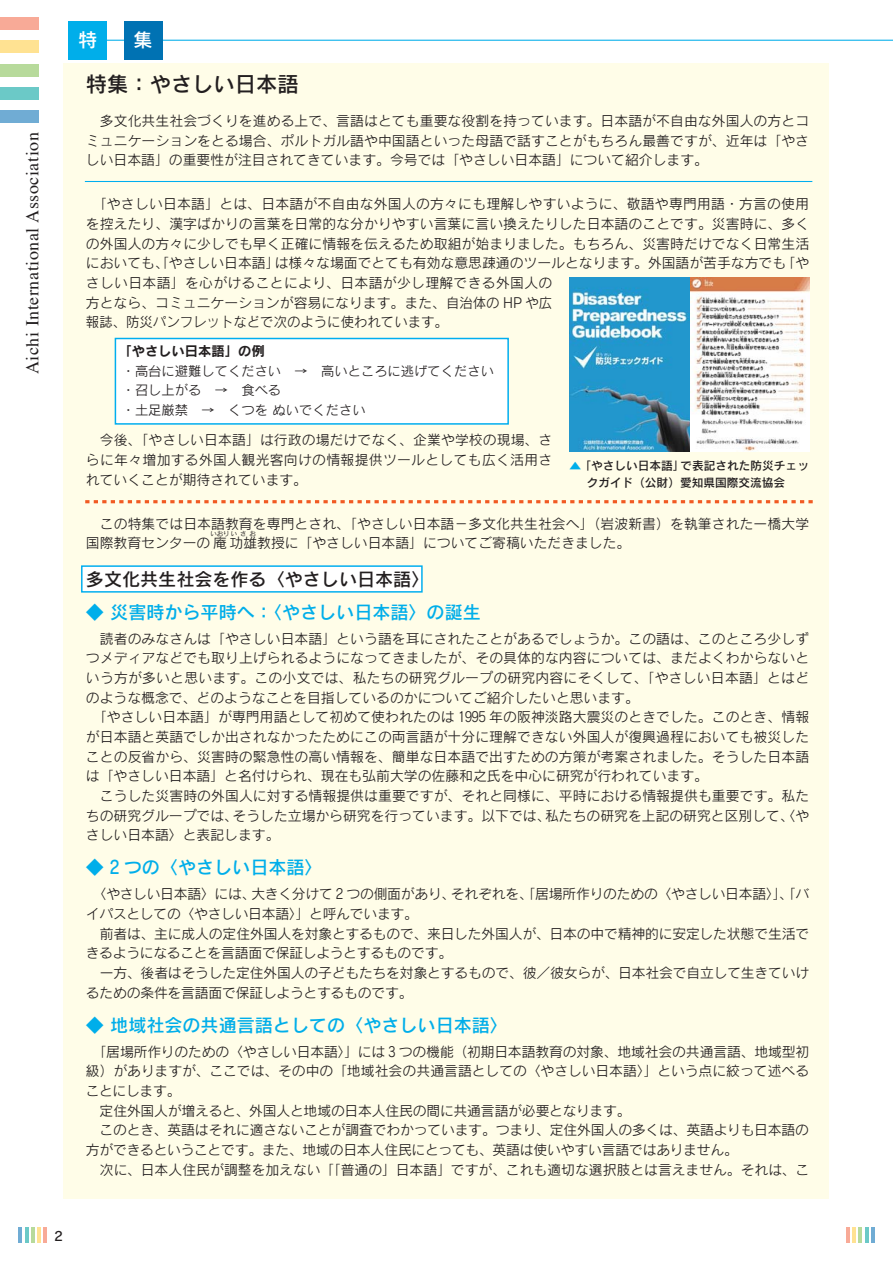
<style>
.page{position:relative;width:893px;height:1263px;background:#fff}
.page>*{position:absolute;margin:0;border:0;box-sizing:border-box;transform-origin:0 0}
.t1{font:21.3px "Rodin Pro DB 90 pv RKSJ H";color:#231f20}
.t2{font:19.2px "Rodin Pro DB 90 pv RKSJ H";color:#fff}
.t3{font:18px "Rodin Pro DB 90 pv RKSJ H";color:#00aeea}
.t4{font:18px "Times";letter-spacing:.03em;color:#231f20}
.t5{font:18px "Rodin Pro DB 90 pv RKSJ H";color:#231f20}
.t6{font:13.8px/19.6px "Rodin Pro M 90 pv RKSJ H";color:#231f20}
.t7{font:13.35px/19.6px "Rodin Pro M 90 pv RKSJ H";color:#231f20}
.t8{font:13.35px "Rodin Pro B 90 pv RKSJ H";color:#231f20}
.t9{font:12.75px "Rodin Pro DB 90 pv RKSJ H";color:#231f20}
.t10{font:11.7px/17px "Rodin Pro DB 90 pv RKSJ H";color:#231f20;text-align:center}
.t11{font:6.45px "Rodin Pro M 90 pv RKSJ H";letter-spacing:.22em;color:#231f20}
.s1{color:#00aeea}
</style>
<div class="page">
<div style="left:64px;top:64px;width:765px;height:1135px;background:#fffde8"></div>
<hr style="left:19px;top:1228px;width:3px;height:15px;background:#70acd4">
<hr style="left:31px;top:1228px;width:4px;height:15px;background:#b7da9b">
<hr style="left:25px;top:1228px;width:3px;height:15px;background:#6bc9c7">
<hr style="left:37px;top:1228px;width:4px;height:15px;background:#ffe292">
<hr style="left:44px;top:1228px;width:3px;height:15px;background:#f8aa97">
<hr style="left:846px;top:1228px;width:3px;height:15px;background:#f8aa97">
<hr style="left:858px;top:1228px;width:4px;height:15px;background:#b7da9b">
<hr style="left:852px;top:1228px;width:3px;height:15px;background:#ffe292">
<svg style="left:865px;top:1228px;width:3px;height:15px"></svg>
<hr style="left:871px;top:1228px;width:3px;height:15px;background:#70acd4">
<div style="left:0;top:17px;width:38px;height:13px;background:#f8aa97"></div>
<div style="left:0;top:40px;width:38px;height:13px;background:#ffe292"></div>
<div style="left:0;top:64px;width:38px;height:13px;background:#b7da9b"></div>
<div style="left:0;top:87px;width:38px;height:13px;background:#6bc9c7"></div>
<div style="left:0;top:110px;width:38px;height:13px;background:#70acd4"></div>
<div style="left:82px;top:566px;width:340px;height:26px;background:#fff"></div>
<div style="left:81px;top:565px;width:341px;height:28px;border:1px solid #00aeef"></div>
<div style="left:69px;top:21px;width:38px;height:38px;background:#00aeea"></div>
<hr style="left:107px;top:40px;width:785px;height:1px;background:#00aeea">
<div style="left:124px;top:21px;width:38px;height:38px;background:#0072b3"></div>
<hr style="left:85px;top:181px;width:727px;height:1px;background:#00aeef">
<div style="left:115px;top:339px;width:393px;height:85px;background:#fff"></div>
<div style="left:115px;top:338px;width:394px;height:87px;border:2px solid #00aeef"></div>
<img style="left:569px;top:278px;width:240px;height:174px">
<svg style="left:85px;top:500px;width:727px;height:3px"></svg>
<h3 class="t4" style="left:25px;top:374px;width:244px;rotate:-90deg">Aichi International Association</h3>
<h2 class="t2" style="left:78px;top:33px;width:21px">特</h2>
<h1 class="t1" style="left:86px;top:76px;width:214px">特集：やさしい日本語</h1>
<p class="t6" style="left:86px;top:113px;width:724px;text-align:justify">　多文化共生社会づくりを進める上で、言語はとても重要な役割を持っています。日本語が不自由な外国人の方とコミュニケーションをとる場合、ポルトガル語や中国語といった母語で話すことがもちろん最善ですが、近年は「やさしい日本語」の重要性が注目されてきています。今号では「やさしい日本語」について紹介します。</p>
<p class="t6" style="left:86px;top:196px;width:724px;text-indent:7px">「やさしい日本語」とは、日本語が不自由な外国人の方々にも理解しやすいように、敬語や専門用語・方言の使用を控えたり、漢字ばかりの言葉を日常的な分かりやすい言葉に言い換えたりした日本語のことです。災害時に、多くの外国人の方々に少しでも早く正確に情報を伝えるため取組が始まりました。もちろん、災害時だけでなく日常生活においても、「やさしい日本語」は様々な場面でとても有効な意思疎通のツールとなります。外国語が苦手な方でも「やさしい日本語」を心がけることにより、日本語が少し理解できる外国人の<br>方となら、コミュニケーションが容易になります。また、自治体の HP や広<br>報誌、防災パンフレットなどで次のように使われています。</p>
<h2 class="t2" style="left:133px;top:33px;width:21px">集</h2>
<p class="t8" style="left:118px;top:346px;width:161px">「やさしい日本語」の例　</p>
<p class="t7" style="left:122px;top:363px;width:374px">・高台に避難してください　→　高いところに逃げてください・召し上がる　→　食べる　<br>・土足厳禁　→　くつを ぬいでください</p>
<p class="t6" style="left:86px;top:432px;width:468px;text-align:justify">　今後、「やさしい日本語」は行政の場だけでなく、企業や学校の現場、さらに年々増加する外国人観光客向けの情報提供ツールとしても広く活用されていくことが期待されています。</p>
<p class="t6" style="left:86px;top:516px;width:724px">　この特集では日本語教育を専門とされ、「やさしい日本語－多文化共生社会へ」（岩波新書）を執筆された一橋大学国際教育センターの庵功雄教授に「やさしい日本語」についてご寄稿いただきました。</p>
<p class="t10" style="left:569px;top:459px;width:241px"><span class="s1">▲</span>「やさしい日本語」で表記された防災チェックガイド（公財）愛知県国際交流協会</p>
<p class="t11" style="left:210px;top:531px;width:47px">いおりいさお</p>
<h3 class="t5" style="left:86px;top:572px;width:345px">多文化共生社会を作る〈やさしい日本語〉</h3>
<h3 class="t3" style="left:86px;top:605px;width:396px">◆ 災害時から平時へ：〈やさしい日本語〉の誕生</h3>
<p class="t6" style="left:86px;top:630px;width:724px">　読者のみなさんは「やさしい日本語」という語を耳にされたことがあるでしょうか。この語は、このところ少しず</p>
<p class="t6" style="left:86px;top:650px;width:724px">つメディアなどでも取り上げられるようになってきましたが、その具体的な内容については、まだよくわからないと</p>
<p class="t6" style="left:86px;top:670px;width:724px">いう方が多いと思います。この小文では、私たちの研究グループの研究内容にそくして、「やさしい日本語」とはど</p>
<p class="t6" style="left:86px;top:689px;width:554px">のような概念で、どのようなことを目指しているのかについてご紹介したいと思います。</p>
<p class="t6" style="left:93px;top:709px;width:717px">「やさしい日本語」が専門用語として初めて使われたのは 1995 年の阪神淡路大震災のときでした。このとき、情報</p>
<p class="t6" style="left:86px;top:729px;width:724px">が日本語と英語でしか出されなかったためにこの両言語が十分に理解できない外国人が復興過程においても被災した</p>
<p class="t6" style="left:86px;top:748px;width:724px">ことの反省から、災害時の緊急性の高い情報を、簡単な日本語で出すための方策が考案されました。そうした日本語</p>
<p class="t6" style="left:86px;top:768px;width:623px">は「やさしい日本語」と名付けられ、現在も弘前大学の佐藤和之氏を中心に研究が行われています。</p>
<p class="t6" style="left:86px;top:788px;width:724px">　こうした災害時の外国人に対する情報提供は重要ですが、それと同様に、平時における情報提供も重要です。私た</p>
<p class="t6" style="left:86px;top:807px;width:724px">ちの研究グループでは、そうした立場から研究を行っています。以下では、私たちの研究を上記の研究と区別して、〈や</p>
<p class="t6" style="left:86px;top:827px;width:195px">さしい日本語〉と表記します。</p>
<h3 class="t3" style="left:86px;top:861px;width:238px">◆ 2 つの〈やさしい日本語〉</h3>
<p class="t6" style="left:86px;top:886px;width:725px;text-indent:7px">〈やさしい日本語〉には、大きく分けて 2 つの側面があり、それぞれを、「居場所作りのための〈やさしい日本語〉」、「バイパスとしての〈やさしい日本語〉」と呼んでいます。<br>　前者は、主に成人の定住外国人を対象とするもので、来日した外国人が、日本の中で精神的に安定した状態で生活できるようになることを言語面で保証しようとするものです。<br>　一方、後者はそうした定住外国人の子どもたちを対象とするもので、彼／彼女らが、日本社会で自立して生きていけるための条件を言語面で保証しようとするものです。</p>
<h3 class="t3" style="left:86px;top:1018px;width:423px">◆ 地域社会の共通言語としての〈やさしい日本語〉</h3>
<p class="t6" style="left:86px;top:1043px;width:725px;text-indent:7px">「居場所作りのための〈やさしい日本語〉」には 3 つの機能（初期日本語教育の対象、地域社会の共通言語、地域型初級）がありますが、ここでは、その中の「地域社会の共通言語としての〈やさしい日本語〉」という点に絞って述べることにします。<br>　定住外国人が増えると、外国人と地域の日本人住民の間に共通言語が必要となります。<br>　このとき、英語はそれに適さないことが調査でわかっています。つまり、定住外国人の多くは、英語よりも日本語の方ができるということです。また、地域の日本人住民にとっても、英語は使いやすい言語ではありません。<br>　次に、日本人住民が調整を加えない「「普通の」日本語」ですが、これも適切な選択肢とは言えません。それは、こ</p>
<p class="t9" style="left:54px;top:1231px;width:10px">2</p>
</div>
